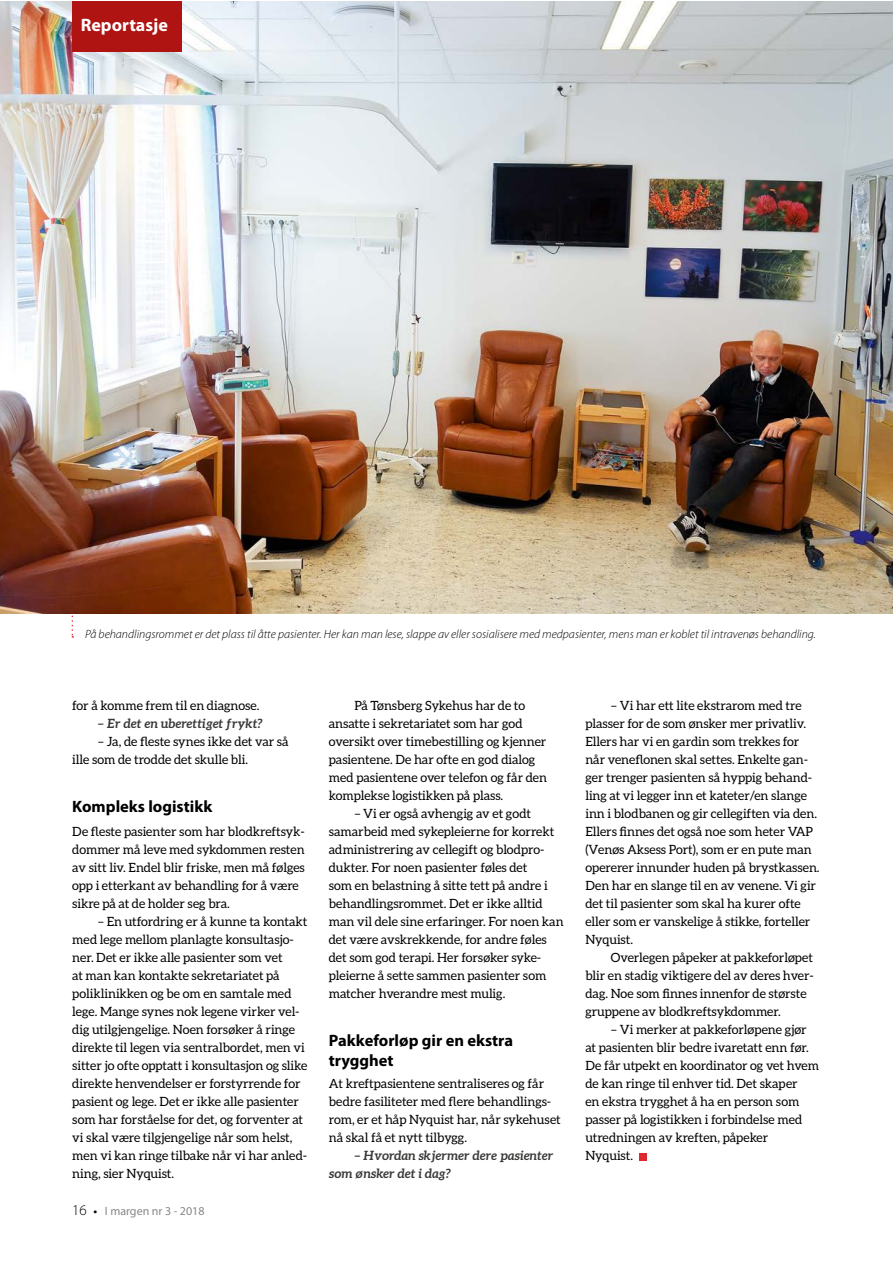
<style>
.page{position:relative;width:893px;height:1263px;background:#fff}
.page>*{position:absolute;margin:0;border:0;box-sizing:border-box;transform-origin:0 0}
.t1{font:700 18px "Myriad Pro";color:#fff}
.t2{font:700 16.5px/19.5px "Myriad Pro";color:#000}
.t3{font:12.75px/18px "Aleo";letter-spacing:-.005em;color:#000}
.t4{font:italic 700 12.75px/18px "Aleo";letter-spacing:-.005em;color:#3a3a39}
.t5{font:italic 300 12px "Myriad Pro";color:#000}
.t6{font:12px "Myriad Pro";color:#868786}
.s1{font-weight:300;font-size:15px;color:#000}
.s2{font-weight:600;color:#000}
</style>
<div class="page">
<svg style="left:72px;top:613px;width:1px;height:25px"></svg>
<img style="left:0;top:1px;width:892px;height:612px">
<div style="left:639px;top:1153px;width:7px;height:8px;background:#dd2830"></div>
<div style="left:72px;top:1px;width:110px;height:50px;background:#af1412"></div>
<h1 class="t1" style="left:81px;top:14px;width:89px">Reportasje</h1>
<p class="t5" style="left:85px;top:627px;width:732px">På behandlingsrommet er det plass til åtte pasienter. Her kan man lese, slappe av eller sosialisere med medpasienter, mens man er koblet til intravenøs behandling.</p>
<p class="t3" style="left:72px;top:696px;width:189px">for å komme frem til en diagnose.</p>
<p class="t4" style="left:98px;top:714px;width:167px">– Er det en uberettiget frykt?</p>
<p class="t3" style="left:72px;top:732px;width:218px;text-indent:26px">– Ja, de fleste synes ikke det var så ille som de trodde det skulle bli.</p>
<p class="t2" style="left:72px;top:797px;width:142px">Kompleks logistikk</p>
<p class="t3" style="left:72px;top:822px;width:234px">De fleste pasienter som har blodkreftsyk&shy;dommer må leve med sykdommen resten av sitt liv. Endel blir friske, men må følges opp i etterkant av behandling for å være sikre på at de holder seg bra.</p>
<p class="t3" style="left:72px;top:912px;width:237px;text-indent:26px">– En utfordring er å kunne ta kontakt med lege mellom planlagte konsultasjo&shy;ner. Det er ikke alle pasienter som vet<br>at man kan kontakte sekretariatet på poliklinikken og be om en samtale med lege. Mange synes nok legene virker vel&shy;dig utilgjengelige. Noen forsøker å ringe direkte til legen via sentralbordet, men vi sitter jo ofte opptatt i konsultasjon og slike direkte henvendelser er forstyrrende for pasient og lege. Det er ikke alle pasienter som har forståelse for det, og forventer at vi skal være tilgjengelige når som helst, men vi kan ringe tilbake når vi har anled&shy;ning, sier Nyquist.</p>
<p class="t6" style="left:72px;top:1204px;width:134px"><span class="s1">16</span> <span class="s2">•</span> I margen nr 3 - 2018</p>
<p class="t3" style="left:329px;top:696px;width:220px;text-indent:26px">På Tønsberg Sykehus har de to ansatte i sekretariatet som har god oversikt over timebestilling og kjenner pasientene. De har ofte en god dialog med pasientene over telefon og får den komplekse logistikken på plass.</p>
<p class="t3" style="left:329px;top:804px;width:236px;text-indent:26px">– Vi er også avhengig av et godt samarbeid med sykepleierne for korrekt administrering av cellegift og blodpro&shy;dukter. For noen pasienter føles det<br>som en belastning å sitte tett på andre i behandlingsrommet. Det er ikke alltid man vil dele sine erfaringer. For noen kan det være avskrekkende, for andre føles det som god terapi. Her forsøker syke&shy;pleierne å sette sammen pasienter som matcher hverandre mest mulig.</p>
<p class="t2" style="left:329px;top:1031px;width:186px">Pakkeforløp gir en ekstra trygghet</p>
<p class="t3" style="left:329px;top:1074px;width:233px">At kreftpasientene sentraliseres og får bedre fasiliteter med flere behandlings&shy;rom, er et håp Nyquist har, når sykehuset nå skal få et nytt tilbygg.</p>
<p class="t4" style="left:329px;top:1146px;width:226px;text-indent:26px">– Hvordan skjermer dere pasienter som ønsker det i dag?</p>
<p class="t3" style="left:585px;top:696px;width:236px;text-indent:26px">– Vi har ett lite ekstrarom med tre plasser for de som ønsker mer privatliv.<br>Ellers har vi en gardin som trekkes for når veneflonen skal settes. Enkelte gan&shy;ger trenger pasienten så hyppig behand&shy;ling at vi legger inn et kateter/en slange inn i blodbanen og gir cellegiften via den.<br>Ellers finnes det også noe som heter VAP (Venøs Aksess Port), som er en pute man opererer innunder huden på brystkassen.<br>Den har en slange til en av venene. Vi gir det til pasienter som skal ha kurer ofte eller som er vanskelige å stikke, forteller Nyquist.</p>
<p class="t3" style="left:585px;top:948px;width:230px;text-indent:26px">Overlegen påpeker at pakkeforløpet blir en stadig viktigere del av deres hver&shy;dag. Noe som finnes innenfor de største gruppene av blodkreftsykdommer.</p>
<p class="t3" style="left:585px;top:1020px;width:235px;text-indent:26px">– Vi merker at pakkeforløpene gjør at pasienten blir bedre ivaretatt enn før.<br>De får utpekt en koordinator og vet hvem de kan ringe til enhver tid. Det skaper<br>en ekstra trygghet å ha en person som passer på logistikken i forbindelse med utredningen av kreften, påpeker Nyquist.</p>
</div>
